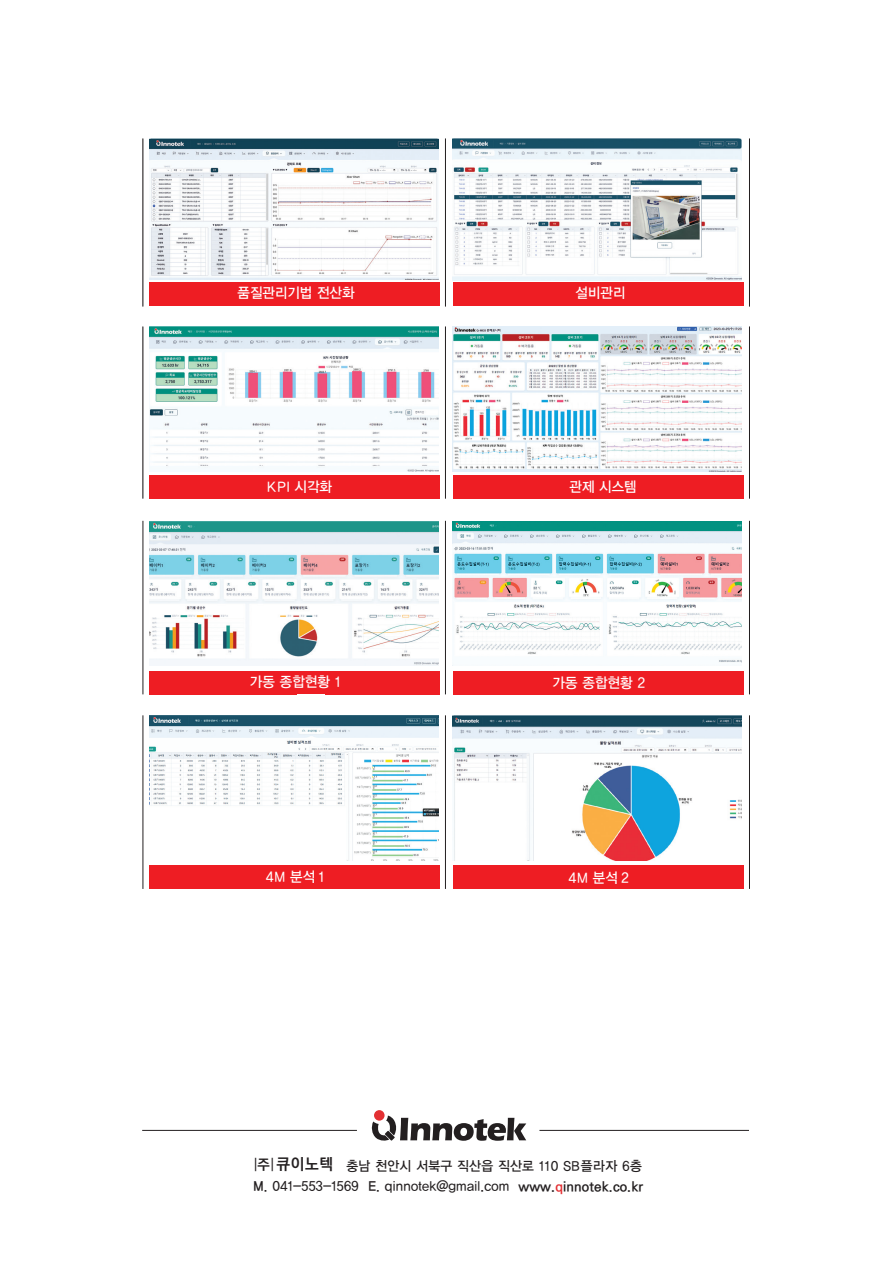
<style>
.page{position:relative;width:893px;height:1263px;background:#fff}
.page>*{position:absolute;margin:0;border:0;box-sizing:border-box;transform-origin:0 0}
.t1{font:14.25px "YDVYGO Std 13";color:#fff;scale:.95 1}
.t2{font:13.5px "YDVYGO Std 13";letter-spacing:.02em;color:#231f20;scale:.95 1}
.t3{font:13.5px "Ko Pub World Dotum PB";letter-spacing:.01em;color:#231f20}
.s1{font-family:"Ko Pub World Dotum PM";font-size:14.25px}
.s2{font-family:"Ko Pub World Dotum PB";font-size:14.25px}
.s3{font-family:"Ko Pub World Dotum PB";font-size:15.75px}
.s4{font-family:"YDVYGO Std 14"}
.s5{color:#e33033}
</style>
<div class="page">
<svg style="left:371px;top:1115px;width:155px;height:26px"></svg>
<div style="left:374px;top:1110px;width:11px;height:11px;background:#e33033;border-radius:50%"></div>
<hr style="left:445px;top:139px;width:1px;height:168px;background:#231f20">
<hr style="left:143px;top:139px;width:1px;height:168px;background:#231f20">
<hr style="left:749px;top:139px;width:1px;height:168px;background:#231f20">
<hr style="left:445px;top:327px;width:1px;height:172px;background:#231f20">
<hr style="left:143px;top:327px;width:1px;height:172px;background:#231f20">
<hr style="left:749px;top:327px;width:1px;height:172px;background:#231f20">
<img style="left:453px;top:327px;width:289px;height:144px">
<hr style="left:445px;top:521px;width:1px;height:173px;background:#231f20">
<hr style="left:143px;top:521px;width:1px;height:173px;background:#231f20">
<hr style="left:749px;top:521px;width:1px;height:173px;background:#231f20">
<div style="left:149px;top:282px;width:290px;height:23px;background:#ee1d23"></div>
<div style="left:453px;top:282px;width:290px;height:23px;background:#ee1d23"></div>
<div style="left:149px;top:475px;width:290px;height:23px;background:#ee1d23"></div>
<div style="left:453px;top:475px;width:290px;height:23px;background:#ee1d23"></div>
<div style="left:149px;top:671px;width:290px;height:23px;background:#ee1d23"></div>
<div style="left:453px;top:671px;width:290px;height:23px;background:#ee1d23"></div>
<hr style="left:445px;top:715px;width:1px;height:174px;background:#231f20">
<hr style="left:143px;top:715px;width:1px;height:174px;background:#231f20">
<hr style="left:749px;top:715px;width:1px;height:174px;background:#231f20">
<div style="left:149px;top:866px;width:290px;height:23px;background:#ee1d23"></div>
<div style="left:453px;top:866px;width:290px;height:23px;background:#ee1d23"></div>
<hr style="left:142px;top:1130px;width:215px;height:1px;background:#231f20">
<hr style="left:539px;top:1130px;width:210px;height:1px;background:#231f20">
<img style="left:150px;top:716px;width:289px;height:144px">
<img style="left:453px;top:716px;width:289px;height:144px">
<img style="left:150px;top:139px;width:289px;height:140px">
<img style="left:453px;top:139px;width:289px;height:141px">
<img style="left:150px;top:327px;width:289px;height:144px">
<img style="left:150px;top:521px;width:289px;height:145px">
<img style="left:453px;top:521px;width:289px;height:142px">
<p class="t1" style="left:238px;top:285px;width:124px">품질관리기법 전산화</p>
<p class="t1" style="left:576px;top:286px;width:54px">설비관리</p>
<p class="t1" style="left:267px;top:479px;width:70px">KPI 시각화</p>
<p class="t1" style="left:570px;top:480px;width:72px">관제 시스템</p>
<p class="t1" style="left:250px;top:675px;width:97px">가동 종합현황 1</p>
<p class="t1" style="left:552px;top:675px;width:99px">가동 종합현황 2</p>
<p class="t1" style="left:266px;top:869px;width:63px">4M 분석 1</p>
<p class="t1" style="left:569px;top:870px;width:65px">4M 분석 2</p>
<p class="t2" style="left:253px;top:1159px;width:411px"><span class="s1">|</span><span class="s2">주</span><span class="s1">|</span><span class="s3">큐이노텍</span> 충남 천안시 서북구 직산읍 직산로 110 SB플라자 6층</p>
<p class="t2" style="left:254px;top:1179px;width:271px"><span class="s4">M</span>. 041-553-1569 <span class="s4">E</span>. qinnotek@gmail.com</p>
<p class="t3" style="left:518px;top:1176px;width:126px">www.<span class="s5">q</span>innotek.co.kr</p>
</div>
